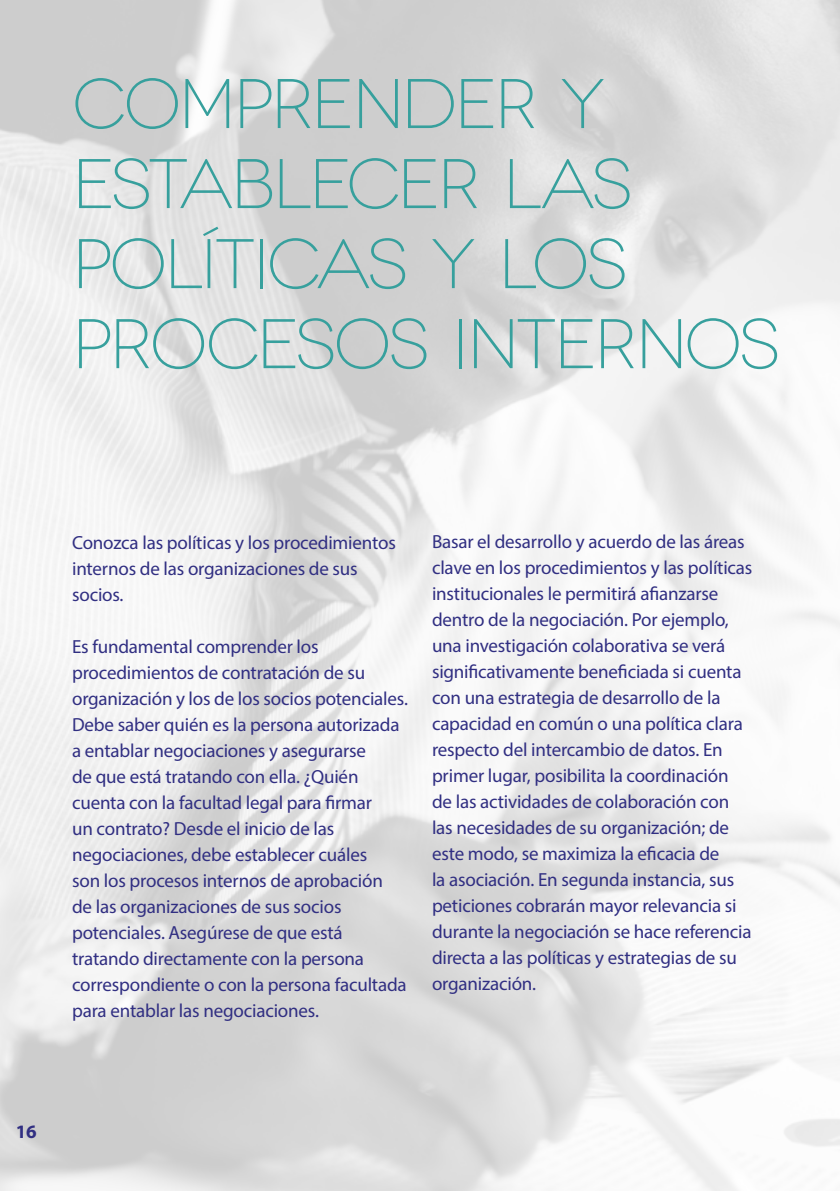
<style>
.page{position:relative;width:840px;height:1191px;background:#fff}
.page>*{position:absolute;margin:0;border:0;box-sizing:border-box;transform-origin:0 0}
.t1{font:300 expanded 70px/80px "Novecento";letter-spacing:-.04em;color:#37a09d}
.t2{font:19px/26px "Myriad Pro";letter-spacing:-.01em;color:#312f82}
.t3{font:700 19px "Myriad Pro";color:#312f82}
</style>
<div class="page">
<h1 class="t1" style="left:72px;top:64px;width:709px">COMPRENDER Y<br>ESTABLECER LAS<br>POLÍTICAS Y LOS<br>PROCESOS INTERNOS</h1>
<p class="t2" style="left:72px;top:529px;width:325px">Conozca las políticas y los procedimientos internos de las organizaciones de sus socios.</p>
<p class="t2" style="left:72px;top:633px;width:337px">Es fundamental comprender los procedimientos de contratación de su organización y los de los socios potenciales.<br>Debe saber quién es la persona autorizada a entablar negociaciones y asegurarse<br>de que está tratando con ella. ¿Quién cuenta con la facultad legal para firmar<br>un contrato? Desde el inicio de las negociaciones, debe establecer cuáles<br>son los procesos internos de aprobación<br>de las organizaciones de sus socios potenciales. Asegúrese de que está tratando directamente con la persona correspondiente o con la persona facultada para entablar las negociaciones.</p>
<p class="t2" style="left:432px;top:529px;width:322px">Basar el desarrollo y acuerdo de las áreas clave en los procedimientos y las políticas institucionales le permitirá afianzarse dentro de la negociación. Por ejemplo, una investigación colaborativa se verá significativamente beneficiada si cuenta con una estrategia de desarrollo de la capacidad en común o una política clara respecto del intercambio de datos. En primer lugar, posibilita la coordinación de las actividades de colaboración con las necesidades de su organización; de este modo, se maximiza la eficacia de<br>la asociación. En segunda instancia, sus peticiones cobrarán mayor relevancia si durante la negociación se hace referencia directa a las políticas y estrategias de su organización.</p>
<p class="t3" style="left:16px;top:1118px;width:22px">16</p>
</div>
